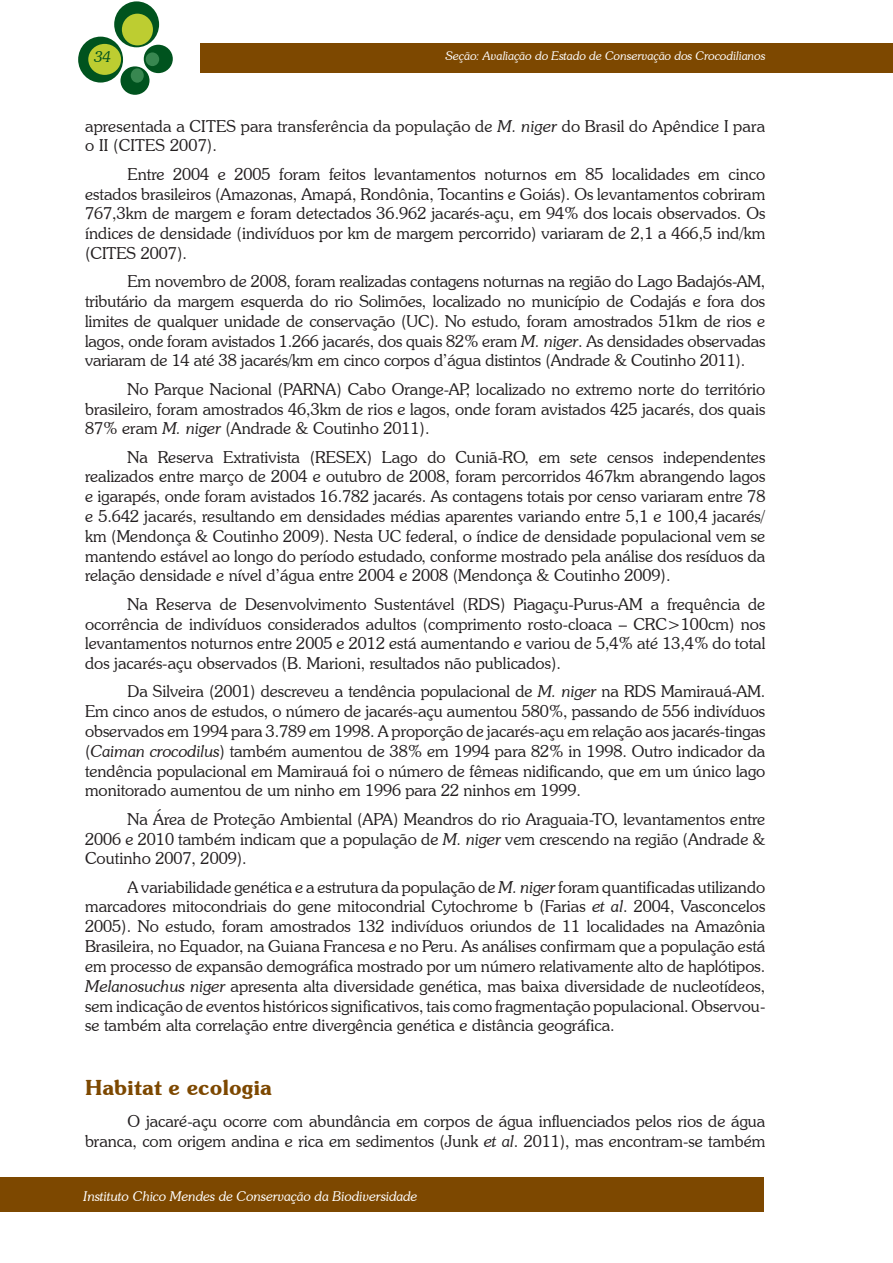
<style>
.page{position:relative;width:893px;height:1263px;background:#fff}
.page>*{position:absolute;margin:0;border:0;box-sizing:border-box;transform-origin:0 0}
.t1{font:600 21px "Souvenir IT Cby BT";color:#7d4800}
.t2{font:300 16.5px/19.8px "Souvenir IT Cby BT";color:#231f20;text-align:justify}
.t3{font:italic 300 15px "Souvenir IT Cby BT";color:#00531e}
.t4{font:italic 300 13.5px "Souvenir IT Cby BT";color:#fff}
.t5{font:italic 300 12px "Souvenir IT Cby BT";color:#fff}
.s1{font-style:italic}
</style>
<div class="page">
<div style="left:200px;top:44px;width:693px;height:29px;background:#7d4800"></div>
<div style="left:114px;top:1px;width:45px;height:46px;background:#00531e;border-radius:50%"></div>
<div style="left:78px;top:37px;width:45px;height:46px;background:#00531e;border-radius:50%"></div>
<div style="left:144px;top:45px;width:29px;height:28px;background:#00531e;border-radius:50%"></div>
<div style="left:120px;top:66px;width:30px;height:29px;background:#00531e;border-radius:50%"></div>
<div style="left:122px;top:14px;width:31px;height:31px;background:#bdcd31;border-radius:50%"></div>
<div style="left:88px;top:44px;width:33px;height:31px;background:#bdcd31;border-radius:50%"></div>
<div style="left:146px;top:52px;width:13px;height:14px;background:#388750;border-radius:50%"></div>
<div style="left:131px;top:68px;width:13px;height:15px;background:#388750;border-radius:50%"></div>
<div style="left:0;top:1178px;width:764px;height:34px;background:#7d4800"></div>
<p class="t3" style="left:94px;top:48px;width:18px">34</p>
<p class="t5" style="left:445px;top:49px;width:321px">Seção: Avaliação do Estado de Conservação dos Crocodilianos</p>
<p class="t2" style="left:85px;top:116px;width:682px">apresentada a CITES para transferência da população de <span class="s1">M. niger</span> do Brasil do Apêndice I para o II (CITES 2007).</p>
<p class="t2" style="left:85px;top:164px;width:682px;text-indent:43px">Entre 2004 e 2005 foram feitos levantamentos noturnos em 85 localidades em cinco estados brasileiros (Amazonas, Amapá, Rondônia, Tocantins e Goiás). Os levantamentos cobriram 767,3km de margem e foram detectados 36.962 jacarés-açu, em 94% dos locais observados. Os índices de densidade (indivíduos por km de margem percorrido) variaram de 2,1 a 466,5 ind/km (CITES 2007).</p>
<p class="t2" style="left:85px;top:271px;width:682px;text-indent:43px">Em novembro de 2008, foram realizadas contagens noturnas na região do Lago Badajós-AM, tributário da margem esquerda do rio Solimões, localizado no município de Codajás e fora dos limites de qualquer unidade de conservação (UC). No estudo, foram amostrados 51km de rios e lagos, onde foram avistados 1.266 jacarés, dos quais 82% eram <span class="s1">M. niger</span>. As densidades observadas variaram de 14 até 38 jacarés/km em cinco corpos d’água distintos (Andrade &amp; Coutinho 2011).</p>
<p class="t2" style="left:85px;top:379px;width:682px;text-indent:43px">No Parque Nacional (PARNA) Cabo Orange-AP, localizado no extremo norte do território brasileiro, foram amostrados 46,3km de rios e lagos, onde foram avistados 425 jacarés, dos quais 87% eram <span class="s1">M. niger</span> (Andrade &amp; Coutinho 2011).</p>
<p class="t2" style="left:85px;top:447px;width:682px;text-indent:43px">Na Reserva Extrativista (RESEX) Lago do Cuniã-RO, em sete censos independentes realizados entre março de 2004 e outubro de 2008, foram percorridos 467km abrangendo lagos e igarapés, onde foram avistados 16.782 jacarés. As contagens totais por censo variaram entre 78 e 5.642 jacarés, resultando em densidades médias aparentes variando entre 5,1 e 100,4 jacarés/ km (Mendonça &amp; Coutinho 2009). Nesta UC federal, o índice de densidade populacional vem se mantendo estável ao longo do período estudado, conforme mostrado pela análise dos resíduos da relação densidade e nível d’água entre 2004 e 2008 (Mendonça &amp; Coutinho 2009).</p>
<p class="t2" style="left:85px;top:594px;width:682px;text-indent:43px">Na Reserva de Desenvolvimento Sustentável (RDS) Piagaçu-Purus-AM a frequência de ocorrência de indivíduos considerados adultos (comprimento rosto-cloaca – CRC&gt;100cm) nos levantamentos noturnos entre 2005 e 2012 está aumentando e variou de 5,4% até 13,4% do total dos jacarés-açu observados (B. Marioni, resultados não publicados).</p>
<p class="t2" style="left:85px;top:681px;width:682px;text-indent:43px">Da Silveira (2001) descreveu a tendência populacional de <span class="s1">M. niger</span> na RDS Mamirauá-AM.<br>Em cinco anos de estudos, o número de jacarés-açu aumentou 580%, passando de 556 indivíduos observados em 1994 para 3.789 em 1998. A proporção de jacarés-açu em relação aos jacarés-tingas (<span class="s1">Caiman crocodilus</span>) também aumentou de 38% em 1994 para 82% in 1998. Outro indicador da tendência populacional em Mamirauá foi o número de fêmeas nidificando, que em um único lago monitorado aumentou de um ninho em 1996 para 22 ninhos em 1999.</p>
<p class="t2" style="left:85px;top:809px;width:682px;text-indent:43px">Na Área de Proteção Ambiental (APA) Meandros do rio Araguaia-TO, levantamentos entre 2006 e 2010 também indicam que a população de <span class="s1">M. niger</span> vem crescendo na região (Andrade &amp; Coutinho 2007, 2009).</p>
<p class="t2" style="left:85px;top:877px;width:682px;text-indent:43px">A variabilidade genética e a estrutura da população de <span class="s1">M. niger</span> foram quantificadas utilizando marcadores mitocondriais do gene mitocondrial Cytochrome b (Farias <span class="s1">et al</span>. 2004, Vasconcelos 2005). No estudo, foram amostrados 132 indivíduos oriundos de 11 localidades na Amazônia Brasileira, no Equador, na Guiana Francesa e no Peru. As análises confirmam que a população está em processo de expansão demográfica mostrado por um número relativamente alto de haplótipos.<br><span class="s1">Melanosuchus niger</span> apresenta alta diversidade genética, mas baixa diversidade de nucleotídeos, sem indicação de eventos históricos significativos, tais como fragmentação populacional. Observou&shy;se também alta correlação entre divergência genética e distância geográfica.</p>
<p class="t1" style="left:85px;top:1074px;width:189px">Habitat e ecologia</p>
<p class="t2" style="left:85px;top:1111px;width:682px;text-align:right">O jacaré-açu ocorre com abundância em corpos de água influenciados pelos rios de água branca, com origem andina e rica em sedimentos (Junk <span class="s1">et al</span>. 2011), mas encontram-se também</p>
<p class="t4" style="left:84px;top:1188px;width:335px">Instituto Chico Mendes de Conservação da Biodiversidade</p>
</div>
